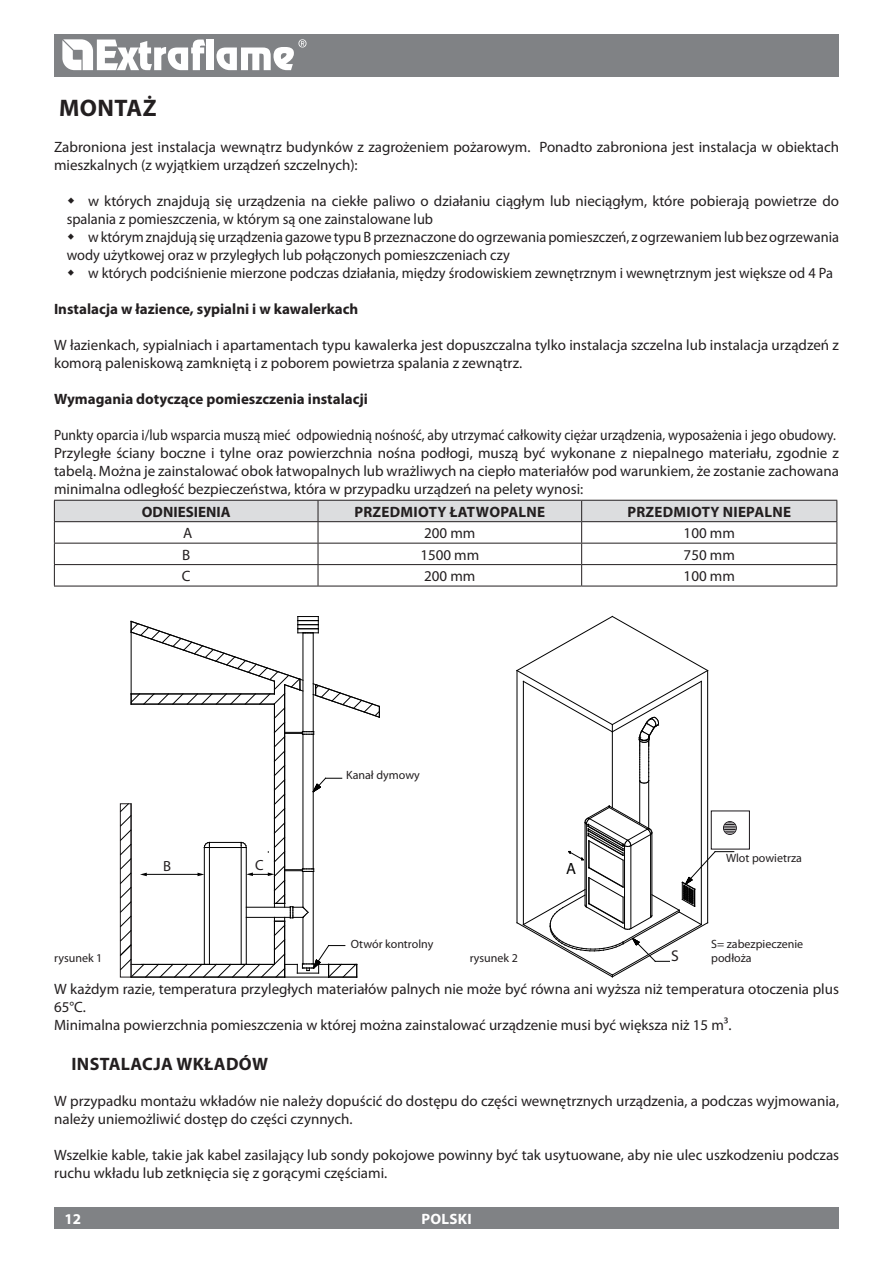
<style>
.page{position:relative;width:893px;height:1263px;background:#fff}
.page>*{position:absolute;margin:0;border:0;box-sizing:border-box;transform-origin:0 0}
.Capitolo{font:700 24px "Myriad Pro";letter-spacing:.02em;color:#231f20}
.Sottocapitolo{font:700 18px "Myriad Pro";letter-spacing:.02em;color:#231f20}
.t1{font:16.2px "Myriad Pro";color:#000}
.t2{font:15.6px "Myriad Pro";color:#231f20}
.Testo_normale{font:15px/18px "Myriad Pro";color:#231f20}
.Testo_normale-2{font:15px/18px "Myriad Pro";color:#231f20;scale:.96 1}
.Testo_normale-3{font:15px "Myriad Pro";color:#231f20;scale:.91 1}
.Testo_normale-4{font:700 15px "Myriad Pro";color:#231f20}
.Testo_normale-5{font:700 15px "Myriad Pro";letter-spacing:.02em;color:#231f20}
.t3{font:700 15px "Myriad Pro";letter-spacing:.02em;color:#fff}
.t4{font:14.7px "Myriad Pro";color:#231f20}
.Testo_normale-6{font:12px/14.4px "Myriad Pro";color:#231f20}
</style>
<div class="page">
<svg style="left:120px;top:616px;width:260px;height:362px"></svg>
<hr style="left:707px;top:670px;width:1px;height:253px;background:#000">
<hr style="left:701px;top:681px;width:1px;height:243px;background:#000">
<hr style="left:523px;top:681px;width:1px;height:243px;background:#000">
<hr style="left:612px;top:732px;width:1px;height:76px;background:#000">
<hr style="left:648px;top:780px;width:1px;height:48px;background:#000">
<hr style="left:517px;top:670px;width:1px;height:253px;background:#000">
<hr style="left:639px;top:780px;width:1px;height:43px;background:#000">
<svg style="left:516px;top:616px;width:192px;height:168px"></svg>
<div style="left:711px;top:811px;width:39px;height:38px;border:1px solid #1a161a"></div>
<svg style="left:516px;top:805px;width:220px;height:172px"></svg>
<div style="left:54px;top:34px;width:785px;height:43px;background:#808285"></div>
<div style="left:54px;top:1208px;width:785px;height:21px;background:#808285"></div>
<svg style="left:62px;top:39px;width:143px;height:31px"></svg>
<div style="left:207px;top:40px;width:7px;height:30px;background:#fff"></div>
<svg style="left:216px;top:39px;width:90px;height:31px"></svg>
<svg style="left:54px;top:500px;width:783px;height:86px"></svg>
<hr style="left:54px;top:586px;width:264px;height:1px;background:#231f20">
<hr style="left:318px;top:586px;width:264px;height:1px;background:#231f20">
<hr style="left:582px;top:586px;width:255px;height:1px;background:#231f20">
<p class="Capitolo" style="left:59px;top:92px;width:99px">MONTAŻ</p>
<p class="Testo_normale" style="left:54px;top:138px;width:786px">Zabroniona jest instalacja wewnątrz budynków z zagrożeniem pożarowym. Ponadto zabroniona jest instalacja w obiektach mieszkalnych (z wyjątkiem urządzeń szczelnych):</p>
<p class="Testo_normale" style="left:67px;top:192px;width:774px;text-indent:21px">w których znajdują się urządzenia na ciekłe paliwo o działaniu ciągłym lub nieciągłym, które pobierają powietrze do spalania z pomieszczenia, w którym są one zainstalowane lub</p>
<p class="Testo_normale-2" style="left:67px;top:228px;width:806px;text-indent:21px">w którym znajdują się urządzenia gazowe typu B przeznaczone do ogrzewania pomieszczeń, z ogrzewaniem lub bez ogrzewania wody użytkowej oraz w przyległych lub połączonych pomieszczeniach czy</p>
<p class="Testo_normale-2" style="left:88px;top:264px;width:777px">w których podciśnienie mierzone podczas działania, między środowiskiem zewnętrznym i wewnętrznym jest większe od 4 Pa</p>
<p class="Testo_normale-4" style="left:54px;top:299px;width:306px">Instalacja w łazience, sypialni i w kawalerkach</p>
<p class="Testo_normale" style="left:54px;top:336px;width:786px">W łazienkach, sypialniach i apartamentach typu kawalerka jest dopuszczalna tylko instalacja szczelna lub instalacja urządzeń z komorą paleniskową zamkniętą i z poborem powietrza spalania z zewnątrz.</p>
<p class="Testo_normale-4" style="left:54px;top:389px;width:315px">Wymagania dotyczące pomieszczenia instalacji</p>
<p class="Testo_normale-3" style="left:54px;top:426px;width:861px">Punkty oparcia i/lub wsparcia muszą mieć odpowiednią nośność, aby utrzymać całkowity ciężar urządzenia, wyposażenia i jego obudowy.</p>
<p class="Testo_normale" style="left:54px;top:444px;width:786px;text-align:justify">Przyległe ściany boczne i tylne oraz powierzchnia nośna podłogi, muszą być wykonane z niepalnego materiału, zgodnie z tabelą. Można je zainstalować obok łatwopalnych lub wrażliwych na ciepło materiałów pod warunkiem, że zostanie zachowana minimalna odległość bezpieczeństwa, która w przypadku urządzeń na pelety wynosi:</p>
<p class="Testo_normale-4" style="left:142px;top:502px;width:90px">ODNIESIENIA</p>
<p class="Testo_normale-5" style="left:354px;top:502px;width:192px">PRZEDMIOTY ŁATWOPALNE</p>
<p class="Testo_normale-5" style="left:627px;top:502px;width:165px">PRZEDMIOTY NIEPALNE</p>
<p class="Testo_normale" style="left:183px;top:524px;width:11px">A</p>
<p class="Testo_normale" style="left:424px;top:524px;width:53px">200 mm</p>
<p class="Testo_normale" style="left:684px;top:524px;width:53px">100 mm</p>
<p class="Testo_normale" style="left:182px;top:545px;width:10px">B</p>
<p class="Testo_normale" style="left:420px;top:545px;width:60px">1500 mm</p>
<p class="Testo_normale" style="left:684px;top:545px;width:53px">750 mm</p>
<p class="Testo_normale" style="left:182px;top:567px;width:10px">C</p>
<p class="Testo_normale" style="left:424px;top:567px;width:53px">200 mm</p>
<p class="Testo_normale" style="left:684px;top:567px;width:53px">100 mm</p>
<p class="Testo_normale-6" style="left:346px;top:767px;width:75px">Kanał dymowy</p>
<p class="t4" style="left:163px;top:857px;width:9px">B</p>
<p class="t4" style="left:255px;top:855px;width:10px">C</p>
<p class="t1" style="left:566px;top:858px;width:11px">A</p>
<p class="Testo_normale-6" style="left:351px;top:936px;width:84px">Otwór kontrolny</p>
<p class="Testo_normale-6" style="left:54px;top:950px;width:50px">rysunek 1</p>
<p class="Testo_normale-6" style="left:470px;top:950px;width:50px">rysunek 2</p>
<p class="t2" style="left:671px;top:946px;width:9px">S</p>
<p class="Testo_normale-6" style="left:726px;top:850px;width:77px">Wlot powietrza</p>
<p class="Testo_normale-6" style="left:711px;top:937px;width:94px">S= zabezpieczenie podłoża</p>
<p class="Testo_normale" style="left:54px;top:980px;width:786px">W każdym razie, temperatura przyległych materiałów palnych nie może być równa ani wyższa niż temperatura otoczenia plus<br>65°C.</p>
<p class="Testo_normale" style="left:54px;top:1016px;width:679px">Minimalna powierzchnia pomieszczenia w której można zainstalować urządzenie musi być większa niż 15 m³.</p>
<p class="Sottocapitolo" style="left:71px;top:1052px;width:198px">INSTALACJA WKŁADÓW</p>
<p class="Testo_normale" style="left:54px;top:1091px;width:786px">W przypadku montażu wkładów nie należy dopuścić do dostępu do części wewnętrznych urządzenia, a podczas wyjmowania, należy uniemożliwić dostęp do części czynnych.</p>
<p class="Testo_normale" style="left:54px;top:1145px;width:786px">Wszelkie kable, takie jak kabel zasilający lub sondy pokojowe powinny być tak usytuowane, aby nie ulec uszkodzeniu podczas ruchu wkładu lub zetknięcia się z gorącymi częściami.</p>
<p class="t3" style="left:65px;top:1209px;width:18px">12</p>
<p class="t3" style="left:421px;top:1209px;width:52px">POLSKI</p>
</div>
